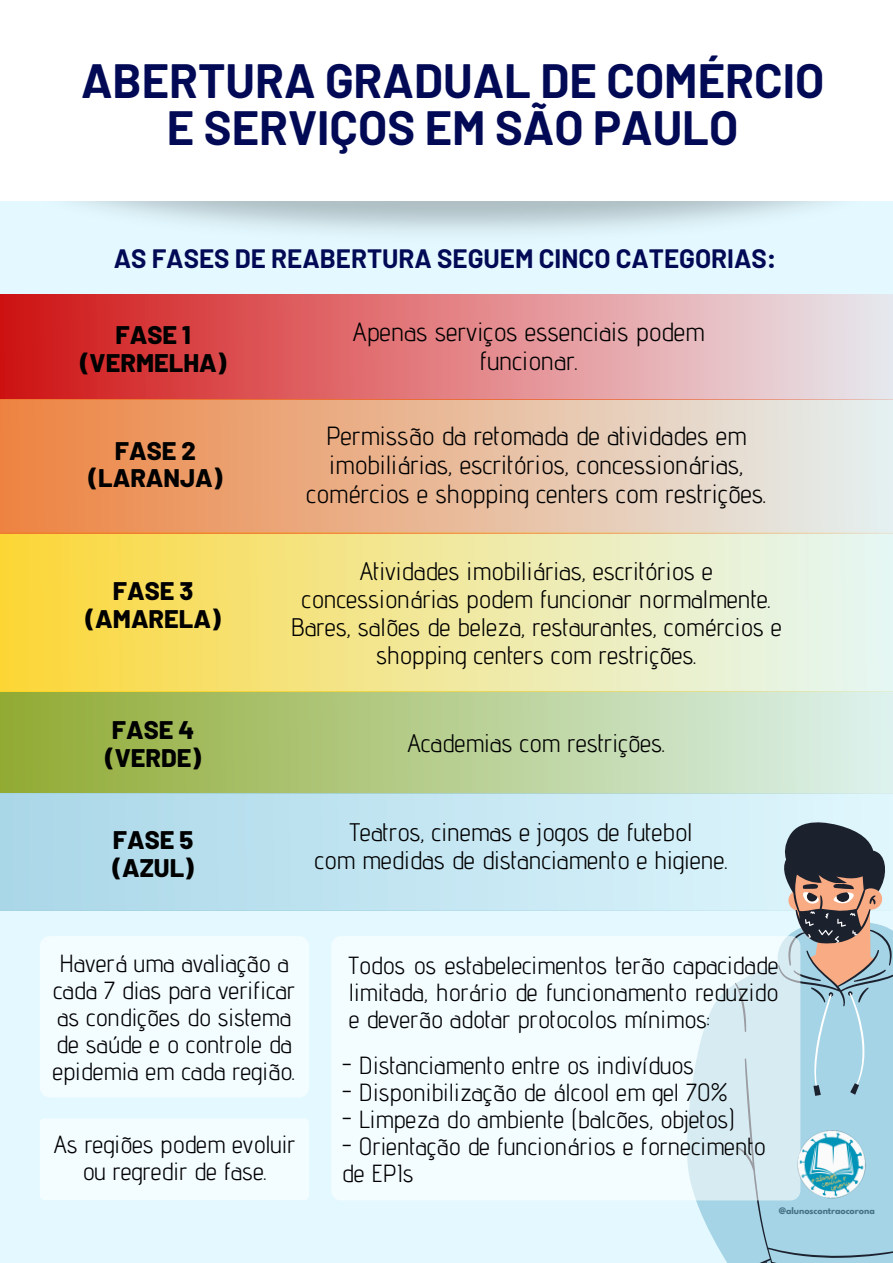
<style>
.page{position:relative;width:893px;height:1263px;background:#e4f9ff}
.page>*{position:absolute;margin:0;border:0;box-sizing:border-box;transform-origin:0 0}
.t1{font:700 47.03px/47px "Barlow";color:#020a56;text-align:center}
.t2{font:26.25px/28.8px "Advent Pro";color:#000;text-align:center}
.t3{font:700 25.95px "Barlow";color:#020a56}
.t4{font:25.42px/27.9px "Advent Pro";color:#000;text-align:center}
.t5{font:800 25.42px/27.9px "Barlow";color:#000;text-align:center}
.t6{font:24.75px/27px "Advent Pro";color:#000}
.t7{font:700 7.95px "League Spartan";color:#467384}
</style>
<div class="page">
<div style="left:0;top:0;width:893px;height:201px;background:#fff"></div>
<div style="left:0;top:294px;width:893px;height:106px;background:linear-gradient(to right,#d31414,#ecebf1)"></div>
<div style="left:0;top:691px;width:893px;height:103px;background:linear-gradient(to right,#92ab33,#ddf2ee)"></div>
<div style="left:0;top:532px;width:893px;height:159px;background:linear-gradient(to right,#fdd73b,#e5f8fb)"></div>
<div style="left:0;top:400px;width:893px;height:133px;background:linear-gradient(to right,#ee8341,#e4f0f1)"></div>
<div style="left:0;top:794px;width:893px;height:116px;background:linear-gradient(to right,#aad7e8,#e0f7fd)"></div>
<svg style="left:735px;top:816px;width:158px;height:95px"></svg>
<svg style="left:751px;top:892px;width:142px;height:158px;background:#abb5b8"></svg>
<div style="left:40px;top:936px;width:269px;height:161px;background:#f3fcff;border-radius:10px"></div>
<svg style="left:331px;top:936px;width:469px;height:264px;fill:#f3fcff"></svg>
<div style="left:40px;top:1118px;width:269px;height:82px;background:#f3fcff;border-radius:4px"></div>
<img style="left:706px;top:1050px;width:187px;height:213px">
<h1 class="t1" style="left:81px;top:56px;width:744px">ABERTURA GRADUAL DE COMÉRCIO<br>E SERVIÇOS EM SÃO PAULO</h1>
<p class="t3" style="left:114px;top:242px;width:664px">AS FASES DE REABERTURA SEGUEM CINCO CATEGORIAS:</p>
<p class="t5" style="left:80px;top:320px;width:148px">FASE 1 (VERMELHA)</p>
<p class="t2" style="left:353px;top:317px;width:353px">Apenas serviços essenciais podem funcionar.</p>
<p class="t5" style="left:89px;top:435px;width:135px">FASE 2 (LARANJA)</p>
<p class="t5" style="left:86px;top:576px;width:137px">FASE 3 (AMARELA)</p>
<p class="t5" style="left:105px;top:715px;width:97px;text-align:left">FASE 4 (VERDE)</p>
<p class="t2" style="left:306px;top:421px;width:462px">Permissão da retomada de atividades em imobiliárias, escritórios, concessionárias, comércios e shopping centers com restrições.</p>
<p class="t4" style="left:291px;top:557px;width:492px">Atividades imobiliárias, escritórios e concessionárias podem funcionar normalmente.<br>Bares, salões de beleza, restaurantes, comércios e shopping centers com restrições.</p>
<p class="t4" style="left:407px;top:729px;width:259px">Academias com restrições.</p>
<p class="t5" style="left:112px;top:824px;width:83px;text-align:left">FASE 5 (AZUL)</p>
<p class="t4" style="left:314px;top:817px;width:415px">Teatros, cinemas e jogos de futebol<br>com medidas de distanciamento e higiene.</p>
<p class="t6" style="left:52px;top:950px;width:244px">Haverá uma avaliação a cada 7 dias para verificar as condições do sistema de saúde e o controle da epidemia em cada região.</p>
<p class="t6" style="left:54px;top:1130px;width:243px;text-align:center">As regiões podem evoluir ou regredir de fase.</p>
<p class="t6" style="left:349px;top:952px;width:431px;text-align:justify">Todos os estabelecimentos terão capacidade limitada, horário de funcionamento reduzido e deverão adotar protocolos mínimos:</p>
<p class="t6" style="left:342px;top:1051px;width:353px">- Distanciamento entre os indivíduos</p>
<p class="t6" style="left:342px;top:1078px;width:387px">- Disponibilização de álcool em gel 70%</p>
<p class="t6" style="left:342px;top:1105px;width:395px">- Limpeza do ambiente (balcões, objetos)</p>
<p class="t6" style="left:342px;top:1132px;width:425px">- Orientação de funcionários e fornecimento de EPIs</p>
<p class="t7" style="left:778px;top:1207px;width:98px">@alunoscontraocorona</p>
</div>
